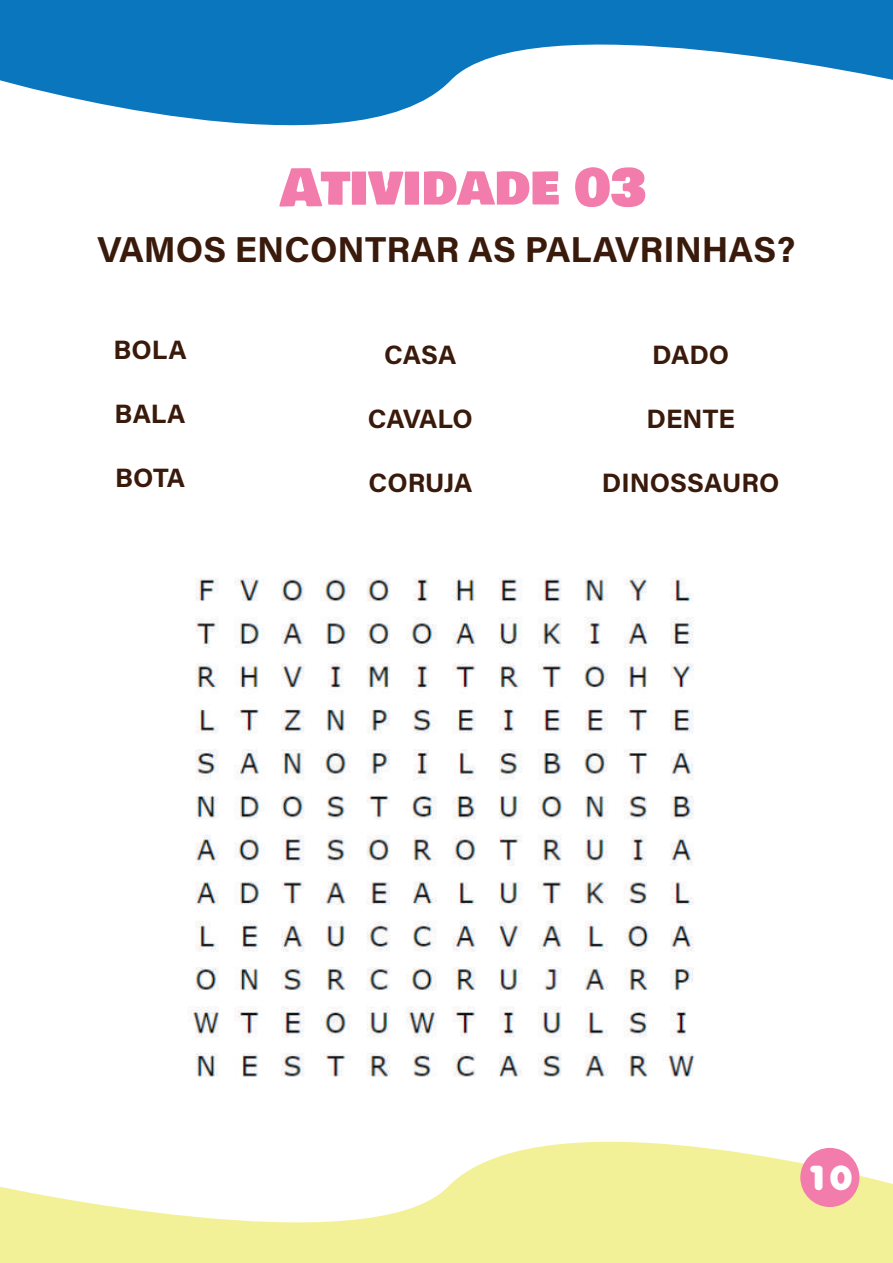
<style>
.page{position:relative;width:893px;height:1263px;background:#fff}
.page>*{position:absolute;margin:0;border:0;box-sizing:border-box;transform-origin:0 0}
.t1{font:50.7px "Bowlby One SC";color:#f27cab}
.t2{font:700 36px "Acumin Pro";color:#391a0b}
.t3{font:33.45px "Anja Eliane Nornal";color:#fff}
.t4{font:700 26.55px "Acumin Pro";color:#391a0b}
</style>
<div class="page">
<svg style="left:0;top:1141px;width:893px;height:122px;fill:#f3f198"></svg>
<svg style="left:0;top:0;width:893px;height:126px;fill:#0976bd"></svg>
<div style="left:800px;top:1148px;width:59px;height:59px;background:#f27cab;border-radius:50%"></div>
<img style="left:191px;top:578px;width:504px;height:499px">
<h1 class="t1" style="left:280px;top:150px;width:368px">Atividade 03</h1>
<h2 class="t2" style="left:97px;top:224px;width:699px">VAMOS ENCONTRAR AS PALAVRINHAS?</h2>
<p class="t4" style="left:114px;top:331px;width:75px">BOLA</p>
<p class="t4" style="left:384px;top:336px;width:74px">CASA</p>
<p class="t4" style="left:652px;top:336px;width:79px">DADO</p>
<p class="t4" style="left:115px;top:395px;width:72px">BALA</p>
<p class="t4" style="left:368px;top:400px;width:106px">CAVALO</p>
<p class="t4" style="left:646px;top:400px;width:90px">DENTE</p>
<p class="t4" style="left:115px;top:459px;width:71px">BOTA</p>
<p class="t4" style="left:368px;top:464px;width:105px">CORUJA</p>
<p class="t4" style="left:602px;top:464px;width:179px">DINOSSAURO</p>
<p class="t3" style="left:807px;top:1161px;width:47px">10</p>
</div>
